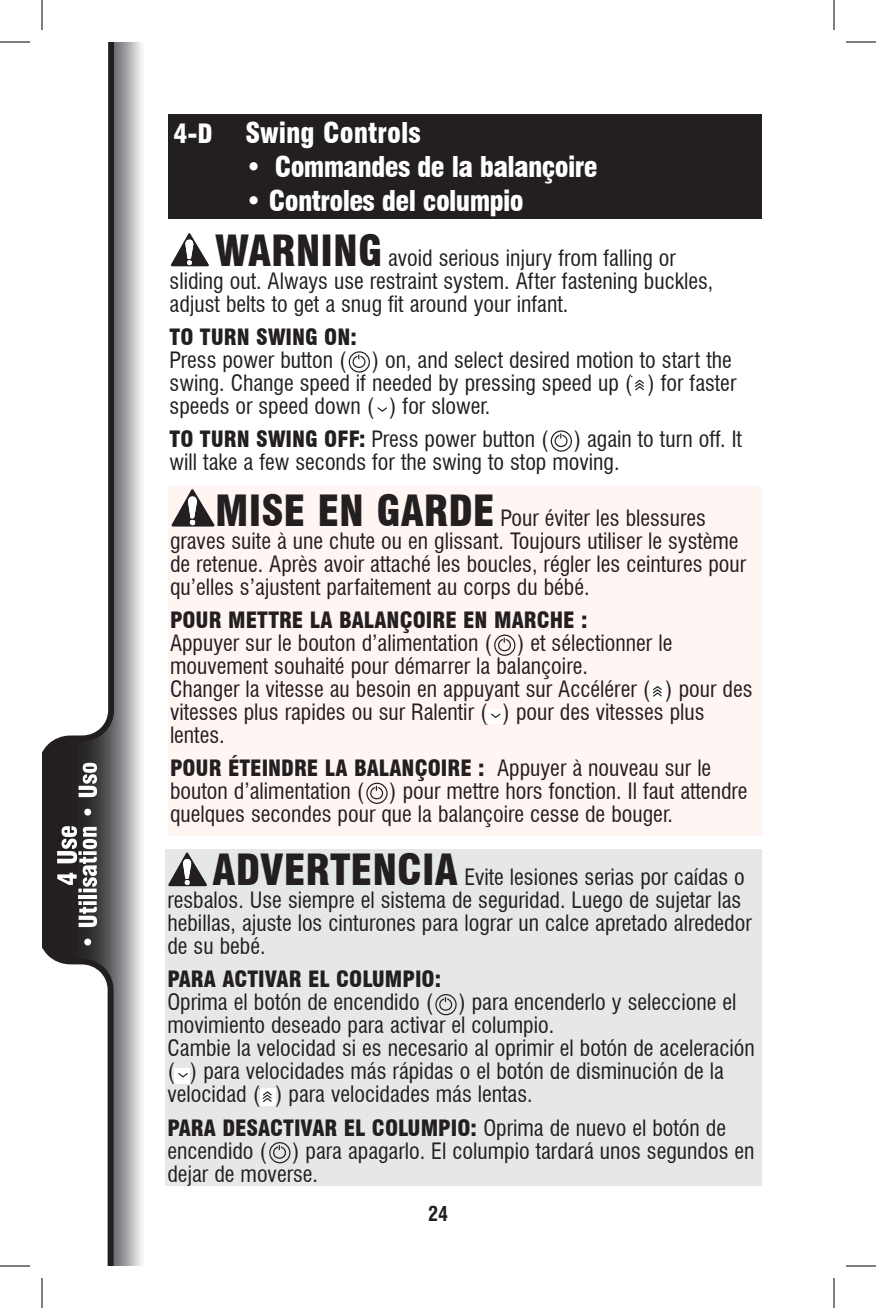
<style>
.page{position:relative;width:876px;height:1308px;background:#fff}
.page>*{position:absolute;margin:0;border:0;box-sizing:border-box;transform-origin:0 0}
.Banner{font:900 condensed 28px "Swiss 721 BT";letter-spacing:-.025em;color:#fff}
.Banner-2{font:900 condensed 28px "Swiss 721 BT";color:#fff}
.Body{font:condensed 22px/23px "Swiss 721 BT";color:#231f20}
.t1{font:700 condensed 20px "Swiss 721 BT";color:#231f20}
.s1{font-size:26px}
.s2{font-weight:900;font-size:42px}
.s3{font-weight:900}
</style>
<div class="page">
<img style="left:114px;top:42px;width:28px;height:1224px">
<svg style="left:42px;top:42px;width:72px;height:1224px"></svg>
<svg style="left:84px;top:939px;width:7px;height:7px"></svg>
<svg style="left:78px;top:901px;width:19px;height:26px"></svg>
<hr style="left:79px;top:895px;width:18px;height:4px;background:#fff">
<svg style="left:57px;top:826px;width:40px;height:66px"></svg>
<svg style="left:84px;top:809px;width:7px;height:7px"></svg>
<svg style="left:79px;top:763px;width:18px;height:34px"></svg>
<div style="left:168px;top:114px;width:594px;height:105px;background:#231f20"></div>
<svg style="left:171px;top:233px;width:38px;height:33px"></svg>
<svg style="left:348px;top:351px;width:22px;height:22px"></svg>
<svg style="left:635px;top:379px;width:9px;height:12px"></svg>
<svg style="left:377px;top:407px;width:10px;height:5px"></svg>
<svg style="left:550px;top:430px;width:22px;height:22px"></svg>
<div style="left:168px;top:486px;width:594px;height:350px;background:#fff5f3"></div>
<svg style="left:171px;top:489px;width:44px;height:38px"></svg>
<svg style="left:494px;top:635px;width:22px;height:21px"></svg>
<svg style="left:650px;top:683px;width:16px;height:18px"></svg>
<svg style="left:487px;top:709px;width:16px;height:15px"></svg>
<svg style="left:366px;top:783px;width:22px;height:21px"></svg>
<div style="left:165px;top:849px;width:597px;height:337px;background:#e6e7e9"></div>
<svg style="left:168px;top:852px;width:39px;height:34px"></svg>
<svg style="left:435px;top:994px;width:22px;height:22px"></svg>
<svg style="left:174px;top:1068px;width:16px;height:15px"></svg>
<svg style="left:260px;top:1089px;width:16px;height:17px"></svg>
<svg style="left:269px;top:1142px;width:22px;height:22px"></svg>
<hr style="left:0;top:42px;width:30px;height:1px;background:#000">
<hr style="left:846px;top:42px;width:30px;height:1px;background:#000">
<hr style="left:0;top:1266px;width:30px;height:1px;background:#000">
<hr style="left:846px;top:1266px;width:30px;height:1px;background:#000">
<hr style="left:42px;top:0;width:1px;height:30px;background:#000">
<hr style="left:42px;top:1278px;width:1px;height:30px;background:#000">
<hr style="left:834px;top:0;width:1px;height:30px;background:#000">
<hr style="left:834px;top:1278px;width:1px;height:30px;background:#000">
<p class="Banner-2" style="left:174px;top:117px;width:249px"><span class="s1">4-D</span> Swing Controls</p>
<p class="Banner" style="left:246px;top:150px;width:354px">• Commandes de la balançoire</p>
<p class="Banner" style="left:246px;top:184px;width:280px">• Controles del columpio</p>
<p class="Body" style="left:170px;top:246px;width:545px;text-indent:45px"><span class="s2">WARNING</span> avoid serious injury from falling or sliding out. Always use restraint system. After fastening buckles, adjust belts to get a snug fit around your infant.</p>
<p class="Body" style="left:170px;top:325px;width:568px"><span class="s3">TO TURN SWING ON:<br></span>Press power button ( ) on, and select desired motion to start the swing. Change speed if needed by pressing speed up ( ) for faster speeds or speed down ( ) for slower.</p>
<p class="Body" style="left:170px;top:427px;width:574px"><span class="s3">TO TURN SWING OFF:</span> Press power button ( ) again to turn off. It will take a few seconds for the swing to stop moving.</p>
<p class="Body" style="left:170px;top:506px;width:578px;text-indent:45px"><span class="s2">MISE EN GARDE</span> Pour éviter les blessures graves suite à une chute ou en glissant. Toujours utiliser le système de retenue. Après avoir attaché les boucles, régler les ceintures pour qu’elles s’ajustent parfaitement au corps du bébé.</p>
<p class="Body" style="left:170px;top:609px;width:584px"><span class="s3">POUR METTRE LA BALANÇOIRE EN MARCHE :<br></span>Appuyer sur le bouton d’alimentation ( ) et sélectionner le mouvement souhaité pour démarrer la balançoire.<br>Changer la vitesse au besoin en appuyant sur Accélérer ( ) pour des vitesses plus rapides ou sur Ralentir ( ) pour des vitesses plus lentes.</p>
<p class="Body" style="left:170px;top:757px;width:579px"><span class="s3">POUR ÉTEINDRE LA BALANÇOIRE :</span> Appuyer à nouveau sur le bouton d’alimentation ( ) pour mettre hors fonction. Il faut attendre quelques secondes pour que la balançoire cesse de bouger.</p>
<p class="Body" style="left:167px;top:866px;width:586px;text-indent:45px"><span class="s2">ADVERTENCIA</span> Evite lesiones serias por caídas o resbalos. Use siempre el sistema de seguridad. Luego de sujetar las hebillas, ajuste los cinturones para lograr un calce apretado alrededor de su bebé.</p>
<p class="Body" style="left:167px;top:968px;width:589px"><span class="s3">PARA ACTIVAR EL COLUMPIO:<br></span>Oprima el botón de encendido ( ) para encenderlo y seleccione el movimiento deseado para activar el columpio.<br>Cambie la velocidad si es necesario al oprimir el botón de aceleración ( ) para velocidades más rápidas o el botón de disminución de la velocidad ( ) para velocidades más lentas.</p>
<p class="Body" style="left:167px;top:1116px;width:589px"><span class="s3">PARA DESACTIVAR EL COLUMPIO:</span> Oprima de nuevo el botón de encendido ( ) para apagarlo. El columpio tardará unos segundos en dejar de moverse.</p>
<p class="t1" style="left:428px;top:1202px;width:21px">24</p>
</div>
